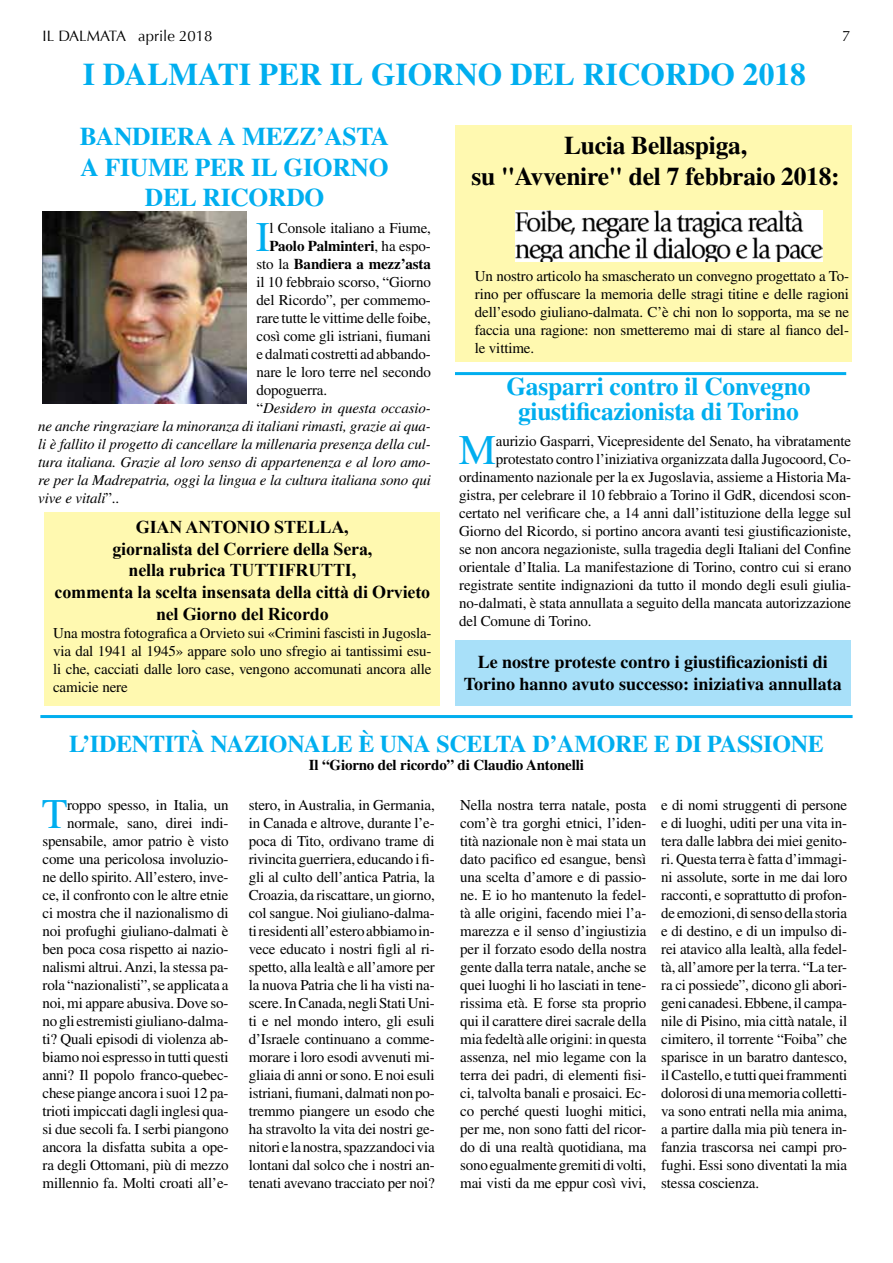
<style>
.page{position:relative;width:893px;height:1263px;background:#fff}
.page>*{position:absolute;margin:0;border:0;box-sizing:border-box;transform-origin:0 0}
.t1{font:42.15px "Times LT Std";color:#00aeef}
.t2{font:700 31.5px "Times LT Std";color:#00aeef}
.t3{font:700 25.5px/30.6px "Times LT Std";letter-spacing:-.01em;color:#00aeef;text-align:center}
.t4{font:700 25.5px/30.6px "Times LT Std";letter-spacing:-.01em;color:#000;text-align:center}
.t5{font:700 24px "Times LT Std";letter-spacing:-.01em;color:#00aeef}
.t6{font:700 18px/21.6px "Times New Roman";letter-spacing:-.01em;color:#000;text-align:center}
.t7{font:700 18px/21.6px "Times LT Std";color:#000;text-align:center}
.t8{font:15px/18px "Times LT Std";letter-spacing:-.01em;color:#000;text-align:justify}
.t9{font:italic 15px "Times LT Std";letter-spacing:-.01em;color:#000}
.t10{font:700 15px "Times LT Std";letter-spacing:-.01em;color:#000}
.t11{font:15px "Optima";color:#000}
.s1{font-weight:400}
.s2{font-style:normal}
</style>
<div class="page">
<hr style="left:40px;top:715px;width:813px;height:3px;background:#00aeef">
<img style="left:43px;top:212px;width:204px;height:192px">
<div style="left:455px;top:125px;width:397px;height:236px;background:#fff9b0"></div>
<img style="left:516px;top:211px;width:306px;height:50px">
<div style="left:45px;top:512px;width:395px;height:194px;background:#fff9b0"></div>
<hr style="left:455px;top:372px;width:391px;height:3px;background:#00aeef">
<div style="left:455px;top:640px;width:395px;height:66px;background:#a8e0f9"></div>
<p class="t11" style="left:43px;top:28px;width:171px">IL DALMATA aprile 2018</p>
<p class="t11" style="left:842px;top:28px;width:10px">7</p>
<h2 class="t2" style="left:83px;top:56px;width:725px">I DALMATI PER IL GIORNO DEL RICORDO 2018</h2>
<h3 class="t3" style="left:80px;top:121px;width:311px">BANDIERA A MEZZ’ASTA<br>A FIUME PER IL GIORNO<br>DEL RICORDO</h3>
<h1 class="t1" style="left:256px;top:213px;width:16px">I</h1>
<p class="t8" style="left:269px;top:219px;width:163px">l Console italiano a Fiume,</p>
<p class="t10" style="left:269px;top:237px;width:163px">Paolo Palminteri<span class="s1">, ha espo-</span></p>
<p class="t10" style="left:257px;top:255px;width:176px"><span class="s1">sto la</span> Bandiera a mezz’asta</p>
<p class="t8" style="left:257px;top:273px;width:176px">il 10 febbraio scorso, “Giorno</p>
<p class="t8" style="left:257px;top:291px;width:176px">del Ricordo”, per commemo-</p>
<p class="t8" style="left:257px;top:309px;width:176px">rare tutte le vittime delle foibe,</p>
<p class="t8" style="left:257px;top:327px;width:176px">così come gli istriani, fiumani</p>
<p class="t8" style="left:257px;top:345px;width:176px">e dalmati costretti ad abbando-</p>
<p class="t8" style="left:257px;top:363px;width:176px">nare le loro terre nel secondo</p>
<p class="t8" style="left:257px;top:381px;width:72px">dopoguerra.</p>
<p class="t9" style="left:257px;top:399px;width:176px"><span class="s2">“</span>Desidero in questa occasio-</p>
<p class="t9" style="left:38px;top:417px;width:394px">ne anche ringraziare la minoranza di italiani rimasti, grazie ai qua-</p>
<p class="t9" style="left:38px;top:435px;width:394px">li è fallito il progetto di cancellare la millenaria presenza della cul-</p>
<p class="t9" style="left:38px;top:453px;width:394px">tura italiana. Grazie al loro senso di appartenenza e al loro amo-</p>
<p class="t9" style="left:38px;top:471px;width:394px">re per la Madrepatria, oggi la lingua e la cultura italiana sono qui</p>
<p class="t9" style="left:38px;top:489px;width:83px">vive e vitali<span class="s2">”..</span></p>
<p class="t6" style="left:55px;top:516px;width:377px">GIAN ANTONIO STELLA,<br>giornalista del Corriere della Sera,<br>nella rubrica TUTTIFRUTTI,<br>commenta la scelta insensata della città di Orvieto nel Giorno del Ricordo</p>
<p class="t8" style="left:53px;top:623px;width:380px">Una mostra fotografica a Orvieto sui «Crimini fascisti in Jugosla&shy;via dal 1941 al 1945» appare solo uno sfregio ai tantissimi esu&shy;li che, cacciati dalle loro case, vengono accomunati ancora alle camicie nere</p>
<h3 class="t4" style="left:471px;top:130px;width:370px">Lucia Bellaspiga,<br>su "Avvenire" del 7 febbraio 2018:</h3>
<p class="t8" style="left:475px;top:267px;width:376px">Un nostro articolo ha smascherato un convegno progettato a To&shy;rino per offuscare la memoria delle stragi titine e delle ragioni dell’esodo giuliano-dalmata. C’è chi non lo sopporta, ma se ne faccia una ragione: non smetteremo mai di stare al fianco del&shy;le vittime.</p>
<h3 class="t3" style="left:506px;top:373px;width:306px;line-height:25.5px">Gasparri contro il Convegno giustificazionista di Torino</h3>
<h1 class="t1" style="left:459px;top:426px;width:39px">M</h1>
<p class="t8" style="left:496px;top:432px;width:357px">aurizio Gasparri, Vicepresidente del Senato, ha vibratamente</p>
<p class="t8" style="left:496px;top:450px;width:357px">protestato contro l’iniziativa organizzata dalla Jugocoord, Co-</p>
<p class="t8" style="left:459px;top:468px;width:393px">ordinamento nazionale per la ex Jugoslavia, assieme a Historia Ma-</p>
<p class="t8" style="left:459px;top:486px;width:393px">gistra, per celebrare il 10 febbraio a Torino il GdR, dicendosi scon-</p>
<p class="t8" style="left:459px;top:504px;width:393px">certato nel verificare che, a 14 anni dall’istituzione della legge sul</p>
<p class="t8" style="left:459px;top:522px;width:393px">Giorno del Ricordo, si portino ancora avanti tesi giustificazioniste,</p>
<p class="t8" style="left:459px;top:540px;width:393px">se non ancora negazioniste, sulla tragedia degli Italiani del Confine</p>
<p class="t8" style="left:459px;top:558px;width:393px">orientale d’Italia. La manifestazione di Torino, contro cui si erano</p>
<p class="t8" style="left:459px;top:576px;width:393px">registrate sentite indignazioni da tutto il mondo degli esuli giulia-</p>
<p class="t8" style="left:459px;top:594px;width:393px">no-dalmati, è stata annullata a seguito della mancata autorizzazione</p>
<p class="t8" style="left:459px;top:612px;width:134px">del Comune di Torino.</p>
<p class="t7" style="left:464px;top:651px;width:380px">Le nostre proteste contro i giustificazionisti di<br>Torino hanno avuto successo: iniziativa annullata</p>
<h3 class="t5" style="left:69px;top:730px;width:756px">L’IDENTITÀ NAZIONALE È UNA SCELTA D’AMORE E DI PASSIONE</h3>
<p class="t10" style="left:309px;top:756px;width:277px">Il “Giorno del ricordo” di Claudio Antonelli</p>
<p class="t8" style="left:43px;top:796px;width:188px;text-align:right">roppo spesso, in Italia, un normale, sano, direi indi&shy;spensabile, amor patrio è visto come una pericolosa involuzio&shy;ne dello spirito. All’estero, inve&shy;ce, il confronto con le altre etnie ci mostra che il nazionalismo di noi profughi giuliano-dalmati è ben poca cosa rispetto ai nazio&shy;nalismi altrui. Anzi, la stessa pa&shy;rola “nazionalisti”, se applicata a noi, mi appare abusiva. Dove so&shy;no gli estremisti giuliano-dalma&shy;ti? Quali episodi di violenza ab&shy;biamo noi espresso in tutti questi anni? Il popolo franco-quebec&shy;chese piange ancora i suoi 12 pa&shy;trioti impiccati dagli inglesi qua&shy;si due secoli fa. I serbi piangono ancora la disfatta subita a ope&shy;ra degli Ottomani, più di mezzo millennio fa. Molti croati all’e-</p>
<p class="t8" style="left:249px;top:796px;width:188px">stero, in Australia, in Germania, in Canada e altrove, durante l’e&shy;poca di Tito, ordivano trame di rivincita guerriera, educando i fi&shy;gli al culto dell’antica Patria, la Croazia, da riscattare, un giorno, col sangue. Noi giuliano-dalma&shy;ti residenti all’estero abbiamo in&shy;vece educato i nostri figli al ri&shy;spetto, alla lealtà e all’amore per la nuova Patria che li ha visti na&shy;scere. In Canada, negli Stati Uni&shy;ti e nel mondo intero, gli esuli d’Israele continuano a comme&shy;morare i loro esodi avvenuti mi&shy;gliaia di anni or sono. E noi esuli istriani, fiumani, dalmati non po&shy;tremmo piangere un esodo che ha stravolto la vita dei nostri ge&shy;nitori e la nostra, spazzandoci via lontani dal solco che i nostri an&shy;tenati avevano tracciato per noi?</p>
<p class="t8" style="left:460px;top:796px;width:188px">Nella nostra terra natale, posta com’è tra gorghi etnici, l’iden&shy;tità nazionale non è mai stata un dato pacifico ed esangue, bensì una scelta d’amore e di passio&shy;ne. E io ho mantenuto la fedel&shy;tà alle origini, facendo miei l’a&shy;marezza e il senso d’ingiustizia per il forzato esodo della nostra gente dalla terra natale, anche se quei luoghi li ho lasciati in tene&shy;rissima età. E forse sta proprio qui il carattere direi sacrale della mia fedeltà alle origini: in questa assenza, nel mio legame con la terra dei padri, di elementi fisi&shy;ci, talvolta banali e prosaici. Ec&shy;co perché questi luoghi mitici, per me, non sono fatti del ricor&shy;do di una realtà quotidiana, ma sono egualmente gremiti di volti, mai visti da me eppur così vivi,</p>
<p class="t8" style="left:661px;top:796px;width:188px">e di nomi struggenti di persone e di luoghi, uditi per una vita in&shy;tera dalle labbra dei miei genito&shy;ri. Questa terra è fatta d’immagi&shy;ni assolute, sorte in me dai loro racconti, e soprattutto di profon&shy;de emozioni, di senso della storia e di destino, e di un impulso di&shy;rei atavico alla lealtà, alla fedel&shy;tà, all’amore per la terra. “La ter&shy;ra ci possiede”, dicono gli abori&shy;geni canadesi. Ebbene, il campa&shy;nile di Pisino, mia città natale, il cimitero, il torrente “Foiba” che sparisce in un baratro dantesco, il Castello, e tutti quei frammenti dolorosi di una memoria colletti&shy;va sono entrati nella mia anima, a partire dalla mia più tenera in&shy;fanzia trascorsa nei campi pro&shy;fughi. Essi sono diventati la mia stessa coscienza.</p>
<h1 class="t1" style="left:42px;top:790px;width:27px">T</h1>
</div>
